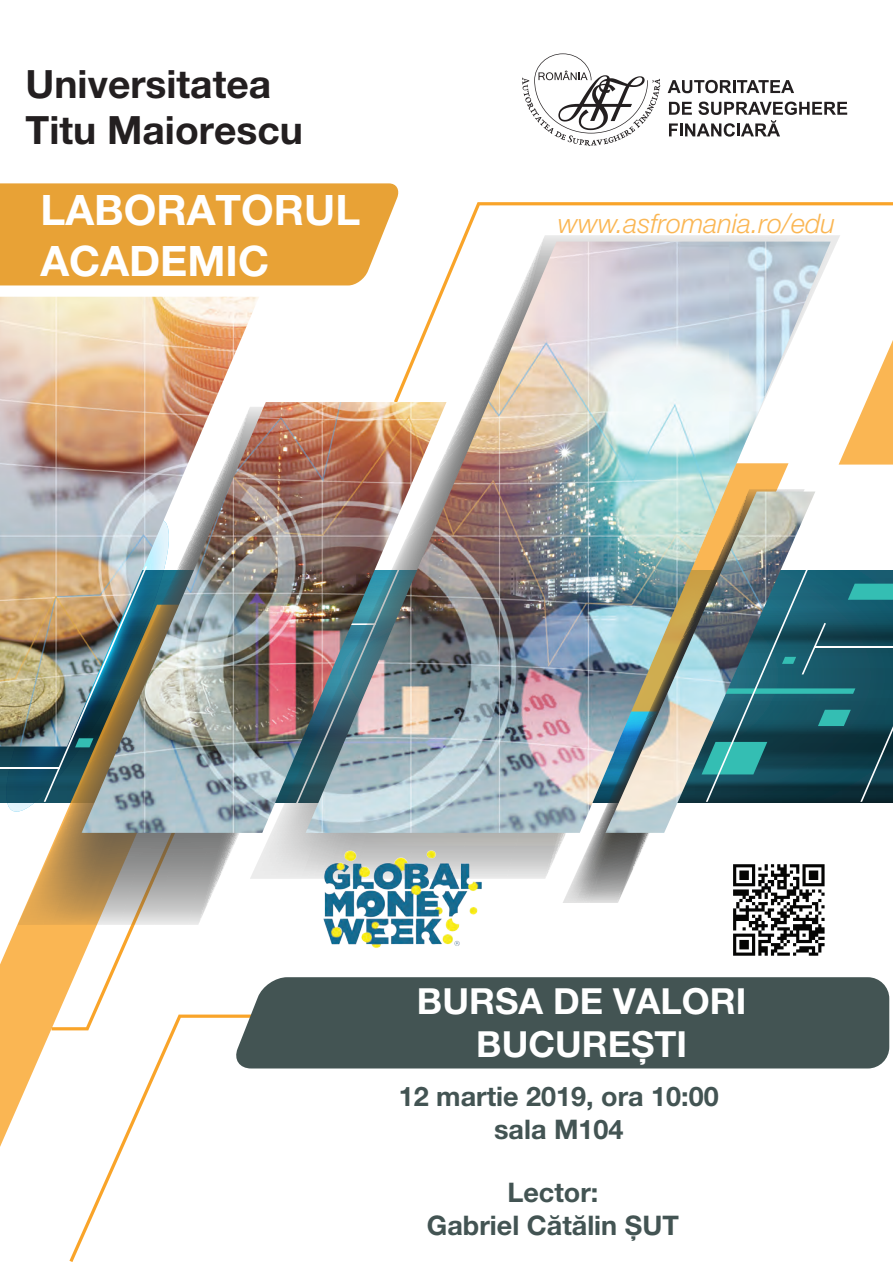
<style>
.page{position:relative;width:893px;height:1263px;background:#fff}
.page>*{position:absolute;margin:0;border:0;box-sizing:border-box;transform-origin:0 0}
.t1{font:700 42px/50.4px "Helvetica Neue LT Pro";color:#fff}
.t2{font:700 39px/46.8px "Helvetica Neue LT Pro";color:#231f20}
.t3{font:700 36px/43.2px "Helvetica Neue LT Pro";color:#fff;text-align:center}
.t4{font:700 27px/32.4px "Helvetica Neue LT Pro";color:#435453;text-align:center}
.t5{font:italic 300 27px "Helvetica Neue LT Pro";color:#f9a429}
</style>
<div class="page">
<svg style="left:0;top:923px;width:69px;height:224px;fill:#fab653"></svg>
<svg style="left:52px;top:925px;width:83px;height:105px"></svg>
<svg style="left:69px;top:1014px;width:185px;height:248px"></svg>
<svg style="left:463px;top:202px;width:430px;height:33px"></svg>
<svg style="left:18px;top:833px;width:193px;height:92px;background:#b7a58a"></svg>
<svg style="left:211px;top:833px;width:438px;height:70px"></svg>
<svg style="left:831px;top:340px;width:62px;height:462px"></svg>
<img style="left:0;top:242px;width:831px;height:591px">
<div style="left:0;top:183px;width:400px;height:102px;background:#e8a236"></div>
<div style="left:233px;top:977px;width:656px;height:91px;background:#435453"></div>
<svg style="left:522px;top:53px;width:138px;height:93px"></svg>
<svg style="left:668px;top:80px;width:126px;height:13px"></svg>
<svg style="left:669px;top:102px;width:178px;height:35px"></svg>
<img style="left:317px;top:842px;width:169px;height:106px">
<svg style="left:733px;top:864px;width:92px;height:92px"></svg>
<h2 class="t2" style="left:26px;top:59px;width:279px">Universitatea<br>Titu Maiorescu</h2>
<h1 class="t1" style="left:41px;top:184px;width:321px">LABORATORUL<br>ACADEMIC</h1>
<p class="t5" style="left:558px;top:208px;width:279px">www.asfromania.ro/edu</p>
<h3 class="t3" style="left:417px;top:979px;width:331px">BURSA DE VALORI<br>BUCUREȘTI</h3>
<p class="t4" style="left:399px;top:1080px;width:322px">12 martie 2019, ora 10:00 sala M104</p>
<p class="t4" style="left:427px;top:1176px;width:253px">Lector:<br>Gabriel Cătălin ȘUT</p>
</div>
